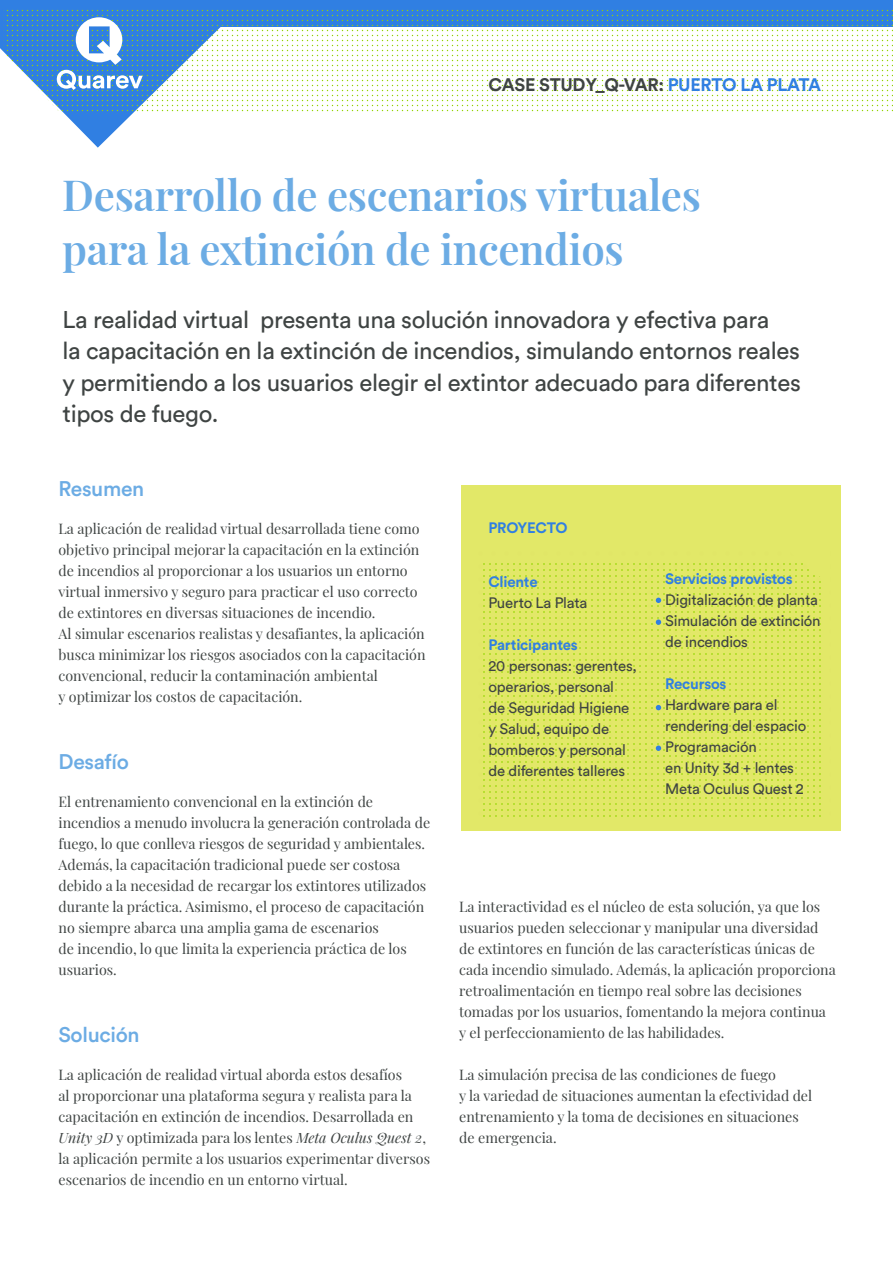
<style>
.page{position:relative;width:893px;height:1263px;background:#fff}
.page>*{position:absolute;margin:0;border:0;box-sizing:border-box;transform-origin:0 0}
.t1{font:600 42px/54px "Playfair Display";letter-spacing:-.01em;color:#6cace4}
.t2{font:24px/31.5px "Circular Std";letter-spacing:-.015em;color:#3f4443}
.t3{font:500 21px "Circular Std";letter-spacing:-.015em;color:#6cace4}
.t4{font:700 18px "Circular Std";letter-spacing:-.02em;color:#3f4443}
.t5{font:15px/21px "Circular Std";letter-spacing:-.015em;color:#3f4443}
.t6{font:700 15px "Circular Std";letter-spacing:-.015em;color:#307fe2}
.t7{font:14.25px/21px "Playfair Display";color:#3f4443}
.s1{color:#307fe2}
.s2{font-style:italic}
</style>
<div class="page">
<div style="left:461px;top:485px;width:379px;height:345px;background:#e2e868"></div>
<div style="left:0;top:0;width:893px;height:26px;background:#307fe2"></div>
<svg style="left:231px;top:9px;width:662px;height:103px"></svg>
<svg style="left:483px;top:563px;width:338px;height:254px"></svg>
<svg style="left:0;top:9px;width:231px;height:139px"></svg>
<svg style="left:775px;top:563px;width:46px;height:22px"></svg>
<svg style="left:656px;top:598px;width:5px;height:5px"></svg>
<svg style="left:656px;top:619px;width:5px;height:6px"></svg>
<svg style="left:656px;top:705px;width:5px;height:5px"></svg>
<svg style="left:656px;top:745px;width:5px;height:6px"></svg>
<p class="t4" style="left:488px;top:73px;width:334px">CASE STUDY_Q-VAR: <span class="s1">PUERTO LA PLATA</span></p>
<h1 class="t1" style="left:62px;top:165px;width:640px">Desarrollo de escenarios virtuales para la extinción de incendios</h1>
<h2 class="t2" style="left:63px;top:303px;width:740px">La realidad virtual presenta una solución innovadora y efectiva para<br>la capacitación en la extinción de incendios, simulando entornos reales y permitiendo a los usuarios elegir el extintor adecuado para diferentes tipos de fuego.</h2>
<h3 class="t3" style="left:58px;top:475px;width:87px">Resumen</h3>
<p class="t7" style="left:58px;top:517px;width:369px">La aplicación de realidad virtual desarrollada tiene como objetivo principal mejorar la capacitación en la extinción de incendios al proporcionar a los usuarios un entorno virtual inmersivo y seguro para practicar el uso correcto de extintores en diversas situaciones de incendio.<br>Al simular escenarios realistas y desafiantes, la aplicación busca minimizar los riesgos asociados con la capacitación convencional, reducir la contaminación ambiental<br>y optimizar los costos de capacitación.</p>
<h3 class="t3" style="left:58px;top:748px;width:72px">Desafío</h3>
<p class="t7" style="left:58px;top:790px;width:373px">El entrenamiento convencional en la extinción de incendios a menudo involucra la generación controlada de fuego, lo que conlleva riesgos de seguridad y ambientales.<br>Además, la capacitación tradicional puede ser costosa debido a la necesidad de recargar los extintores utilizados durante la práctica. Asimismo, el proceso de capacitación no siempre abarca una amplia gama de escenarios<br>de incendio, lo que limita la experiencia práctica de los usuarios.</p>
<h3 class="t3" style="left:58px;top:1021px;width:83px">Solución</h3>
<p class="t7" style="left:58px;top:1063px;width:373px">La aplicación de realidad virtual aborda estos desafíos<br>al proporcionar una plataforma segura y realista para la capacitación en extinción de incendios. Desarrollada en <span class="s2">Unity 3D</span> y optimizada para los lentes <span class="s2">Meta Oculus Quest 2</span>, la aplicación permite a los usuarios experimentar diversos escenarios de incendio en un entorno virtual.</p>
<p class="t6" style="left:488px;top:517px;width:81px">PROYECTO</p>
<p class="t6" style="left:488px;top:572px;width:51px">Cliente</p>
<p class="t5" style="left:488px;top:592px;width:100px">Puerto La Plata</p>
<p class="t6" style="left:488px;top:635px;width:91px">Participantes</p>
<p class="t5" style="left:488px;top:655px;width:150px">20 personas: gerentes, operarios, personal<br>de Seguridad Higiene y Salud, equipo de bomberos y personal de diferentes talleres</p>
<p class="t6" style="left:665px;top:569px;width:129px">Servicios provistos</p>
<p class="t5" style="left:665px;top:589px;width:157px">Digitalización de planta<br>Simulación de extinción de incendios</p>
<p class="t6" style="left:665px;top:674px;width:63px">Recursos</p>
<p class="t5" style="left:665px;top:694px;width:143px">Hardware para el rendering del espacio<br>Programación<br>en Unity 3d + lentes<br>Meta Oculus Quest 2</p>
<p class="t7" style="left:459px;top:894px;width:378px">La interactividad es el núcleo de esta solución, ya que los usuarios pueden seleccionar y manipular una diversidad de extintores en función de las características únicas de cada incendio simulado. Además, la aplicación proporciona retroalimentación en tiempo real sobre las decisiones tomadas por los usuarios, fomentando la mejora continua y el perfeccionamiento de las habilidades.</p>
<p class="t7" style="left:459px;top:1062px;width:355px">La simulación precisa de las condiciones de fuego<br>y la variedad de situaciones aumentan la efectividad del entrenamiento y la toma de decisiones en situaciones de emergencia.</p>
</div>
